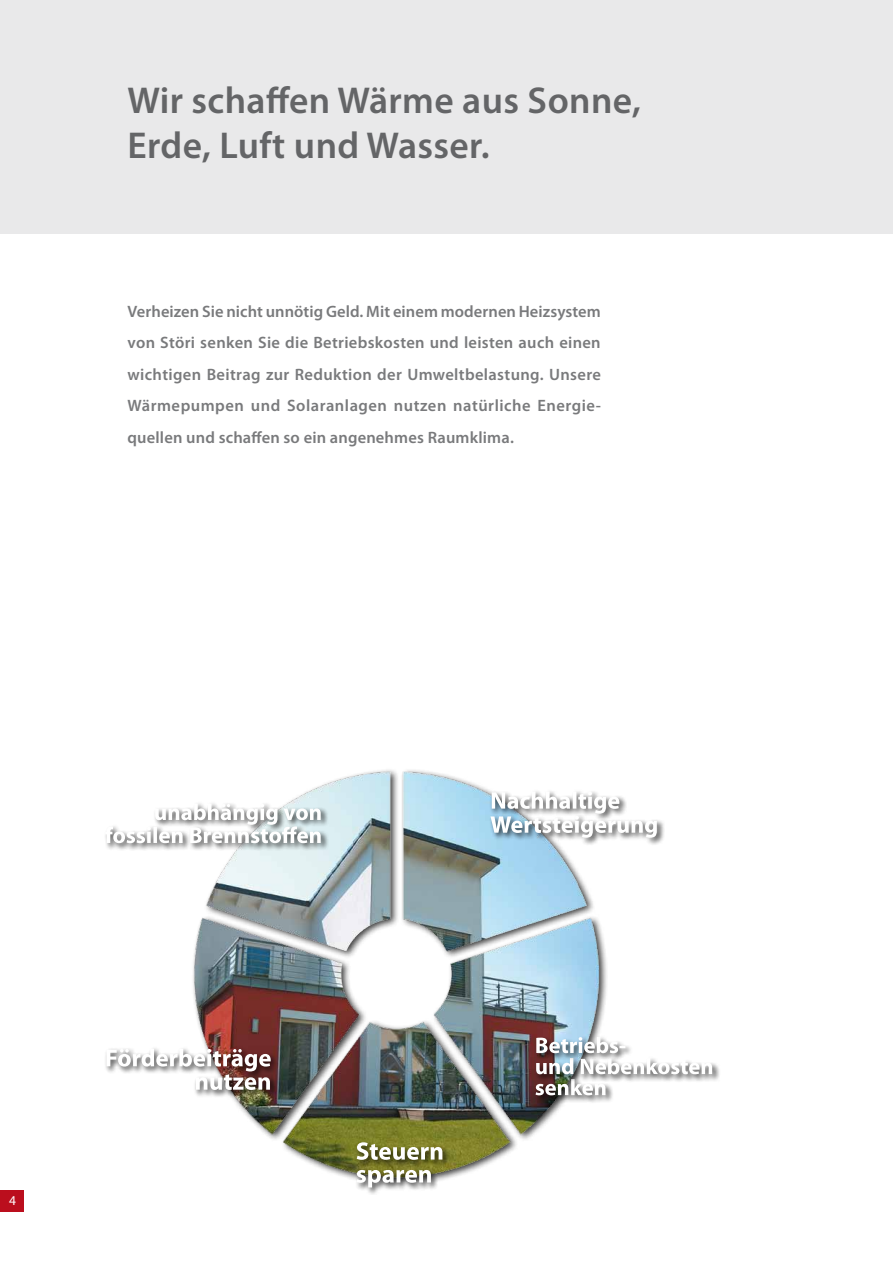
<style>
.page{position:relative;width:893px;height:1263px;background:#fff}
.page>*{position:absolute;margin:0;border:0;box-sizing:border-box;transform-origin:0 0}
.t1{font:600 37.5px/45px "Myriad Pro";letter-spacing:.01em;color:#646567}
.t2{font:600 16.5px/31.5px "Myriad Pro";letter-spacing:.01em;color:#797a7c;text-align:justify}
.t3{font:13.5px "Myriad Pro";color:#fff}
</style>
<div class="page">
<img style="left:193px;top:770px;width:414px;height:408px">
<div style="left:194px;top:1072px;width:84px;height:26px;background:#000;opacity:.7"></div>
<div style="left:104px;top:1046px;width:175px;height:33px;background:#000;opacity:.7"></div>
<svg style="left:107px;top:1049px;width:164px;height:41px"></svg>
<div style="left:355px;top:1168px;width:84px;height:27px;background:#000;opacity:.7"></div>
<svg style="left:357px;top:1170px;width:74px;height:17px"></svg>
<div style="left:355px;top:1140px;width:96px;height:27px;background:#000;opacity:.7"></div>
<svg style="left:357px;top:1142px;width:85px;height:18px"></svg>
<div style="left:534px;top:1077px;width:80px;height:26px;background:#000;opacity:.7"></div>
<div style="left:534px;top:1056px;width:186px;height:26px;background:#000;opacity:.7"></div>
<div style="left:534px;top:1035px;width:99px;height:26px;background:#000;opacity:.7"></div>
<svg style="left:536px;top:1037px;width:176px;height:58px"></svg>
<div style="left:489px;top:814px;width:176px;height:32px;background:#000;opacity:.7"></div>
<div style="left:489px;top:789px;width:138px;height:33px;background:#fff"></div>
<svg style="left:490px;top:791px;width:167px;height:47px"></svg>
<div style="left:103px;top:825px;width:226px;height:26px;background:#000;opacity:.7"></div>
<div style="left:153px;top:801px;width:176px;height:32px;background:#000;opacity:.7"></div>
<svg style="left:105px;top:804px;width:216px;height:39px"></svg>
<div style="left:0;top:1191px;width:23px;height:21px;background:#bb0e1d"></div>
<div style="left:0;top:0;width:893px;height:234px;background:#e9e9ea"></div>
<h1 class="t1" style="left:128px;top:77px;width:515px">Wir schaffen Wärme aus Sonne,<br>Erde, Luft und Wasser.</h1>
<p class="t2" style="left:128px;top:295px;width:475px">Verheizen Sie nicht unnötig Geld. Mit einem modernen Heizsystem von Störi senken Sie die Betriebskosten und leisten auch einen wichtigen Beitrag zur Reduktion der Umweltbelastung. Unsere Wärmepumpen und Solaranlagen nutzen natürliche Energie&shy;quellen und schaffen so ein angenehmes Raumklima.</p>
<p class="t3" style="left:9px;top:1192px;width:8px">4</p>
</div>
